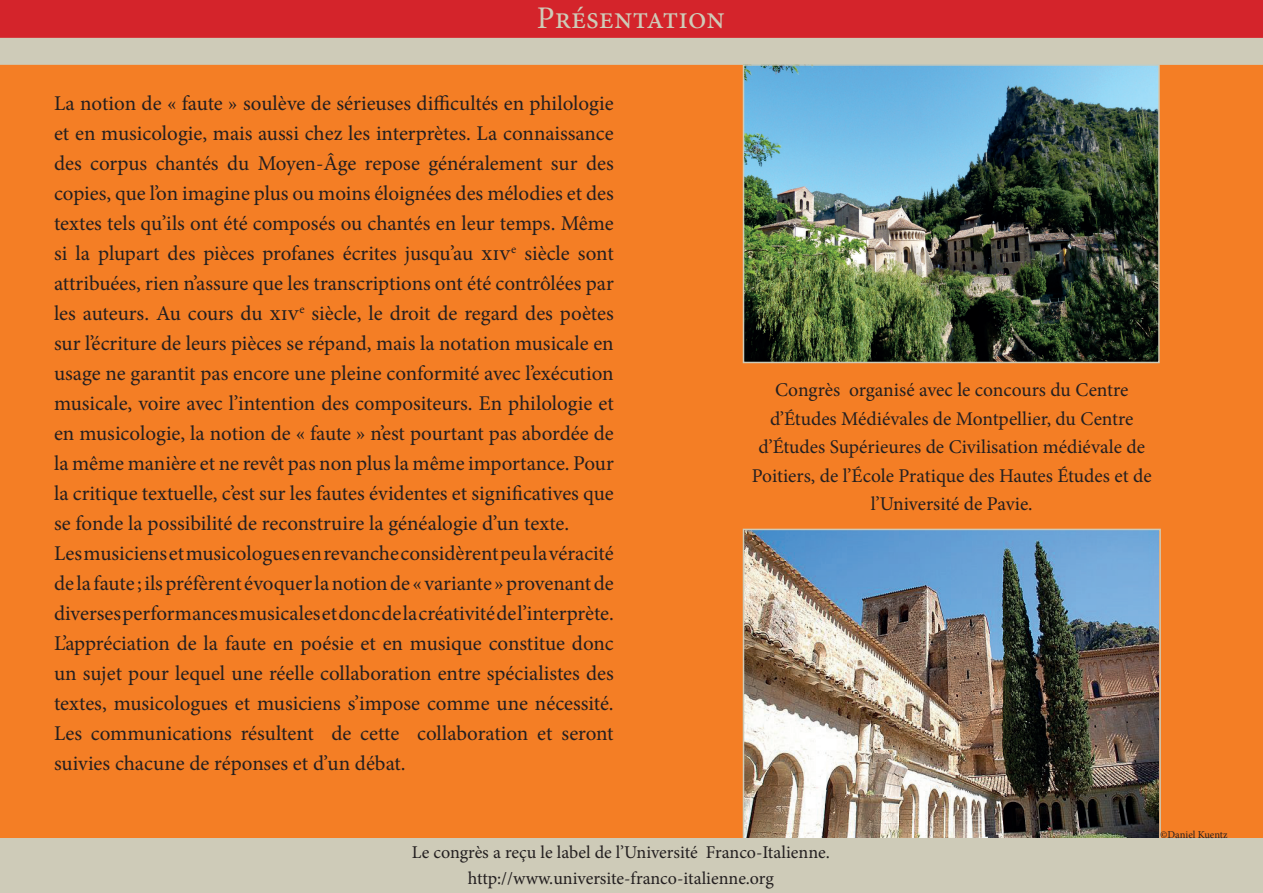
<style>
.page{position:relative;width:1263px;height:893px;background:#fff}
.page>*{position:absolute;margin:0;border:0;box-sizing:border-box;transform-origin:0 0}
.t1{font:31.5px "Minion Pro";color:#cecbb8}
.t2{font:21px/30px "Minion Pro";color:#231f20}
.t3{font:19.5px/28.5px "Minion Pro";letter-spacing:-.02em;color:#231f20;text-align:center}
.t4{font:18px/25.5px "Minion Pro";letter-spacing:.005em;color:#231f20;text-align:center}
.t5{font:10.5px "Minion Pro";color:#231f20}
</style>
<div class="page">
<div style="left:0;top:38px;width:632px;height:802px;background:#f47e25"></div>
<div style="left:631px;top:38px;width:632px;height:802px;background:#f47e25"></div>
<div style="left:0;top:0;width:1263px;height:38px;background:#d4242b"></div>
<div style="left:0;top:38px;width:1263px;height:27px;background:#cecbb8"></div>
<img style="left:746px;top:67px;width:411px;height:293px">
<div style="left:743px;top:64px;width:417px;height:299px;border:2px solid #cecbb8"></div>
<img style="left:746px;top:532px;width:412px;height:306px">
<div style="left:743px;top:529px;width:418px;height:312px;border:2px solid #cecbb8"></div>
<div style="left:0;top:838px;width:1263px;height:55px;background:#cecbb8"></div>
<h1 class="t1" style="left:537px;top:-3px;width:189px">Présentation</h1>
<p class="t2" style="left:54px;top:89px;width:561px">La notion de « faute » soulève de sérieuses difficultés en philologie et en musicologie, mais aussi chez les interprètes. La connaissance des corpus chantés du Moyen-Âge repose généralement sur des copies, que l’on imagine plus ou moins éloignées des mélodies et des textes tels qu’ils ont été composés ou chantés en leur temps. Même si la plupart des pièces profanes écrites jusqu’au xiv<sup>e</sup> siècle sont attribuées, rien n’assure que les transcriptions ont été contrôlées par les auteurs. Au cours du xiv<sup>e</sup> siècle, le droit de regard des poètes sur l’écriture de leurs pièces se répand, mais la notation musicale en usage ne garantit pas encore une pleine conformité avec l’exécution musicale, voire avec l’intention des compositeurs. En philologie et en musicologie, la notion de « faute » n’est pourtant pas abordée de la même manière et ne revêt pas non plus la même importance. Pour la critique textuelle, c’est sur les fautes évidentes et significatives que se fonde la possibilité de reconstruire la généalogie d’un texte.<br>Les musiciens et musicologues en revanche considèrent peu la véracité de la faute ; ils préfèrent évoquer la notion de « variante » provenant de diverses performances musicales et donc de la créativité de l’interprète.<br>L’appréciation de la faute en poésie et en musique constitue donc un sujet pour lequel une réelle collaboration entre spécialistes des textes, musicologues et musiciens s’impose comme une nécessité.<br>Les communications résultent de cette collaboration et seront suivies chacune de réponses et d’un débat.</p>
<p class="t3" style="left:752px;top:376px;width:401px">Congrès organisé avec le concours du Centre d’Études Médiévales de Montpellier, du Centre d’Études Supérieures de Civilisation médiévale de Poitiers, de l’École Pratique des Hautes Études et de l’Université de Pavie.</p>
<p class="t4" style="left:412px;top:840px;width:419px">Le congrès a reçu le label de l’Université Franco-Italienne. http://www.universite-franco-italienne.org</p>
<p class="t5" style="left:1160px;top:827px;width:69px">©Daniel Kuentz</p>
</div>
